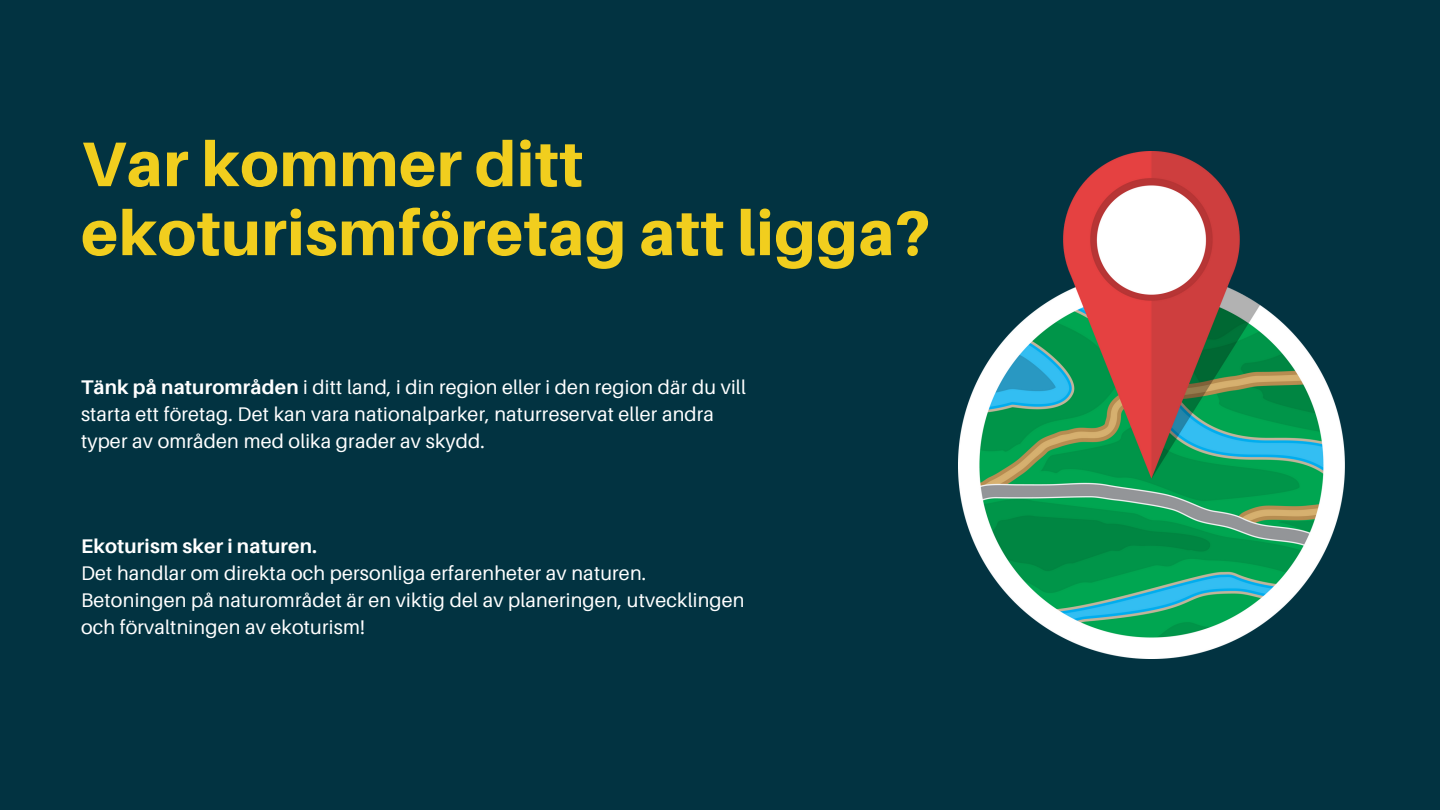
<style>
.page{position:relative;width:1440px;height:810px;background:#023341}
.page>*{position:absolute;margin:0;border:0;box-sizing:border-box;transform-origin:0 0}
.t1{font:800 63.1px/69px "Aileron";letter-spacing:.01em;color:#f1ce1e}
.t2{font:19.7px/27px "Aileron";letter-spacing:.01em;color:#fff}
.t3{font:700 19.7px "Aileron";letter-spacing:.01em;color:#fff}
.s1{font-weight:700}
</style>
<div class="page">
<img style="left:958px;top:152px;width:387px;height:507px">
<p class="t1" style="left:81px;top:128px;width:851px">Var kommer ditt ekoturismföretag att ligga?</p>
<p class="t2" style="left:81px;top:374px;width:666px"><span class="s1">Tänk på naturområden</span> i ditt land, i din region eller i den region där du vill starta ett företag. Det kan vara nationalparker, naturreservat eller andra typer av områden med olika grader av skydd.</p>
<p class="t3" style="left:81px;top:534px;width:238px">Ekoturism sker i naturen.</p>
<p class="t2" style="left:81px;top:559px;width:567px">Det handlar om direkta och personliga erfarenheter av naturen.</p>
<p class="t2" style="left:81px;top:586px;width:665px">Betoningen på naturområdet är en viktig del av planeringen, utvecklingen och förvaltningen av ekoturism!</p>
</div>
